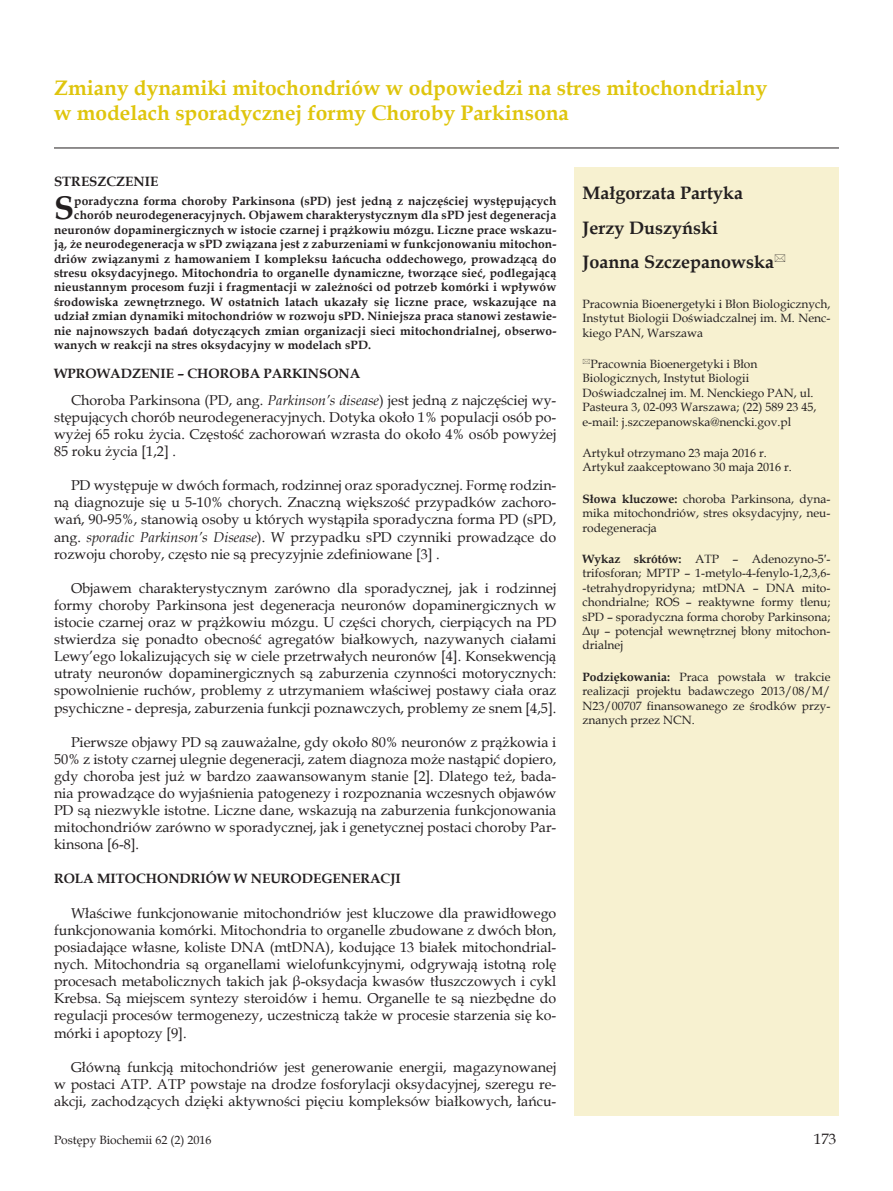
<style>
.page{position:relative;width:893px;height:1191px;background:#fff}
.page>*{position:absolute;margin:0;border:0;box-sizing:border-box;transform-origin:0 0}
._6_Streszczenie{font:700 32.7px "Book Antiqua";color:#231f20}
._1_Tytul{font:700 21px/25.2px "Book Antiqua";color:#dfc50c}
._2_Autor{font:700 18px "Book Antiqua";color:#231f20}
.t1{font:15px "Book Antiqua";color:#231f20}
.Body_tekst{font:14.25px/17.1px "Book Antiqua";color:#231f20;text-align:justify}
.Tytul_1{font:700 13.5px "Book Antiqua";color:#231f20}
._6_Streszczenie-2{font:700 12px "Book Antiqua";letter-spacing:.01em;color:#231f20}
._5_Skroty{font:12px/14.4px "Book Antiqua";color:#231f20;text-align:justify}
._4_Adres_Mail{font:12px/14.4px "Book Antiqua";color:#231f20}
._3_Adres{font:12px/14.4px "Book Antiqua";color:#231f20;text-align:justify}
.s1{font-style:italic}
.s2{font-weight:700}
</style>
<div class="page">
<hr style="left:54px;top:148px;width:785px;height:1px;background:#231f20">
<div style="left:574px;top:167px;width:265px;height:948px;background:#f7f1d0"></div>
<p class="_1_Tytul" style="left:54px;top:75px;width:715px">Zmiany dynamiki mitochondriów w odpowiedzi na stres mitochondrialny w modelach sporadycznej formy Choroby Parkinsona</p>
<p class="Tytul_1" style="left:54px;top:172px;width:106px">STRESZCZENIE</p>
<p class="_6_Streszczenie" style="left:54px;top:186px;width:22px">S</p>
<p class="_6_Streszczenie-2" style="left:74px;top:193px;width:484px">poradyczna forma choroby Parkinsona (sPD) jest jedną z najczęściej występujących</p>
<p class="_6_Streszczenie-2" style="left:74px;top:207px;width:484px">chorób neurodegeneracyjnych. Objawem charakterystycznym dla sPD jest degeneracja</p>
<p class="_6_Streszczenie-2" style="left:54px;top:221px;width:504px">neuronów dopaminergicznych w istocie czarnej i prążkowiu mózgu. Liczne prace wskazu-</p>
<p class="_6_Streszczenie-2" style="left:54px;top:236px;width:504px">ją, że neurodegeneracja w sPD związana jest z zaburzeniami w funkcjonowaniu mitochon-</p>
<p class="_6_Streszczenie-2" style="left:54px;top:250px;width:504px">driów związanymi z hamowaniem I kompleksu łańcucha oddechowego, prowadzącą do</p>
<p class="_6_Streszczenie-2" style="left:54px;top:265px;width:504px">stresu oksydacyjnego. Mitochondria to organelle dynamiczne, tworzące sieć, podlegającą</p>
<p class="_6_Streszczenie-2" style="left:54px;top:279px;width:504px">nieustannym procesom fuzji i fragmentacji w zależności od potrzeb komórki i wpływów</p>
<p class="_6_Streszczenie-2" style="left:54px;top:293px;width:504px">środowiska zewnętrznego. W ostatnich latach ukazały się liczne prace, wskazujące na</p>
<p class="_6_Streszczenie-2" style="left:54px;top:308px;width:504px">udział zmian dynamiki mitochondriów w rozwoju sPD. Niniejsza praca stanowi zestawie-</p>
<p class="_6_Streszczenie-2" style="left:54px;top:322px;width:504px">nie najnowszych badań dotyczących zmian organizacji sieci mitochondrialnej, obserwo-</p>
<p class="_6_Streszczenie-2" style="left:54px;top:337px;width:319px">wanych w reakcji na stres oksydacyjny w modelach sPD.</p>
<p class="Tytul_1" style="left:54px;top:364px;width:308px">WPROWADZENIE – CHOROBA PARKINSONA</p>
<p class="Body_tekst" style="left:54px;top:391px;width:504px;text-indent:17px">Choroba Parkinsona (PD, ang. <span class="s1">Parkinson’s disease</span>) jest jedną z najczęściej wy&shy;stępujących chorób neurodegeneracyjnych. Dotyka około 1% populacji osób po&shy;wyżej 65 roku życia. Częstość zachorowań wzrasta do około 4% osób powyżej 85 roku życia [1,2] .</p>
<p class="Body_tekst" style="left:54px;top:476px;width:504px;text-indent:17px">PD występuje w dwóch formach, rodzinnej oraz sporadycznej. Formę rodzin&shy;ną diagnozuje się u 5-10% chorych. Znaczną większość przypadków zachoro&shy;wań, 90-95%, stanowią osoby u których wystąpiła sporadyczna forma PD (sPD, ang. <span class="s1">sporadic Parkinson’s Disease</span>). W przypadku sPD czynniki prowadzące do rozwoju choroby, często nie są precyzyjnie zdefiniowane [3] .</p>
<p class="Body_tekst" style="left:54px;top:579px;width:504px;text-indent:17px">Objawem charakterystycznym zarówno dla sporadycznej, jak i rodzinnej formy choroby Parkinsona jest degeneracja neuronów dopaminergicznych w istocie czarnej oraz w prążkowiu mózgu. U części chorych, cierpiących na PD stwierdza się ponadto obecność agregatów białkowych, nazywanych ciałami Lewy’ego lokalizujących się w ciele przetrwałych neuronów [4]. Konsekwencją utraty neuronów dopaminergicznych są zaburzenia czynności motorycznych: spowolnienie ruchów, problemy z utrzymaniem właściwej postawy ciała oraz psychiczne - depresja, zaburzenia funkcji poznawczych, problemy ze snem [4,5].</p>
<p class="Body_tekst" style="left:54px;top:733px;width:504px;text-indent:17px">Pierwsze objawy PD są zauważalne, gdy około 80% neuronów z prążkowia i 50% z istoty czarnej ulegnie degeneracji, zatem diagnoza może nastąpić dopiero, gdy choroba jest już w bardzo zaawansowanym stanie [2]. Dlatego też, bada&shy;nia prowadzące do wyjaśnienia patogenezy i rozpoznania wczesnych objawów PD są niezwykle istotne. Liczne dane, wskazują na zaburzenia funkcjonowania mitochondriów zarówno w sporadycznej, jak i genetycznej postaci choroby Par&shy;kinsona [6-8].</p>
<p class="Tytul_1" style="left:54px;top:869px;width:348px">ROLA MITOCHONDRIÓW W NEURODEGENERACJI</p>
<p class="Body_tekst" style="left:54px;top:904px;width:504px;text-indent:17px">Właściwe funkcjonowanie mitochondriów jest kluczowe dla prawidłowego funkcjonowania komórki. Mitochondria to organelle zbudowane z dwóch błon, posiadające własne, koliste DNA (mtDNA), kodujące 13 białek mitochondrial&shy;nych. Mitochondria są organellami wielofunkcyjnymi, odgrywają istotną rolę procesach metabolicznych takich jak β-oksydacja kwasów tłuszczowych i cykl Krebsa. Są miejscem syntezy steroidów i hemu. Organelle te są niezbędne do regulacji procesów termogenezy, uczestniczą także w procesie starzenia się ko&shy;mórki i apoptozy [9].</p>
<p class="Body_tekst" style="left:54px;top:1058px;width:504px;text-indent:17px">Główną funkcją mitochondriów jest generowanie energii, magazynowanej w postaci ATP. ATP powstaje na drodze fosforylacji oksydacyjnej, szeregu re&shy;akcji, zachodzących dzięki aktywności pięciu kompleksów białkowych, łańcu-</p>
<p class="_2_Autor" style="left:583px;top:181px;width:162px">Małgorzata Partyka</p>
<p class="_2_Autor" style="left:583px;top:215px;width:137px">Jerzy Duszyński</p>
<p class="_2_Autor" style="left:583px;top:249px;width:193px">Joanna Szczepanowska</p>
<p class="_3_Adres" style="left:583px;top:296px;width:249px">Pracownia Bioenergetyki i Błon Biologicznych, Instytut Biologii Doświadczalnej im. M. Nenc&shy;kiego PAN, Warszawa</p>
<p class="_4_Adres_Mail" style="left:583px;top:356px;width:235px;text-indent:8px">Pracownia Bioenergetyki i Błon Biologicznych, Instytut Biologii Doświadczalnej im. M. Nenckiego PAN, ul.<br>Pasteura 3, 02-093 Warszawa; (22) 589 23 45, e-mail: j.szczepanowska@nencki.gov.pl</p>
<p class="_5_Skroty" style="left:583px;top:445px;width:186px">Artykuł otrzymano 23 maja 2016 r.</p>
<p class="_4_Adres_Mail" style="left:583px;top:460px;width:211px">Artykuł zaakceptowano 30 maja 2016 r.</p>
<p class="_5_Skroty" style="left:583px;top:491px;width:249px"><span class="s2">Słowa kluczowe:</span> choroba Parkinsona, dyna&shy;mika mitochondriów, stres oksydacyjny, neu&shy;rodegeneracja</p>
<p class="_5_Skroty" style="left:583px;top:551px;width:249px"><span class="s2">Wykaz skrótów:</span> ATP – Adenozyno-5′- trifosforan; MPTP – 1-metylo-4-fenylo-1,2,3,6- -tetrahydropyridyna; mtDNA – DNA mito&shy;chondrialne; ROS – reaktywne formy tlenu; sPD – sporadyczna forma choroby Parkinsona; Δψ – potencjał wewnętrznej błony mitochon&shy;drialnej</p>
<p class="_5_Skroty" style="left:583px;top:669px;width:249px"><span class="s2">Podziękowania:</span> Praca powstała w trakcie realizacji projektu badawczego 2013/08/M/ N23/00707 finansowanego ze środków przy&shy;znanych przez NCN.</p>
<p class="_5_Skroty" style="left:54px;top:1132px;width:159px">Postępy Biochemii 62 (2) 2016</p>
<p class="t1" style="left:814px;top:1128px;width:24px">173</p>
</div>
